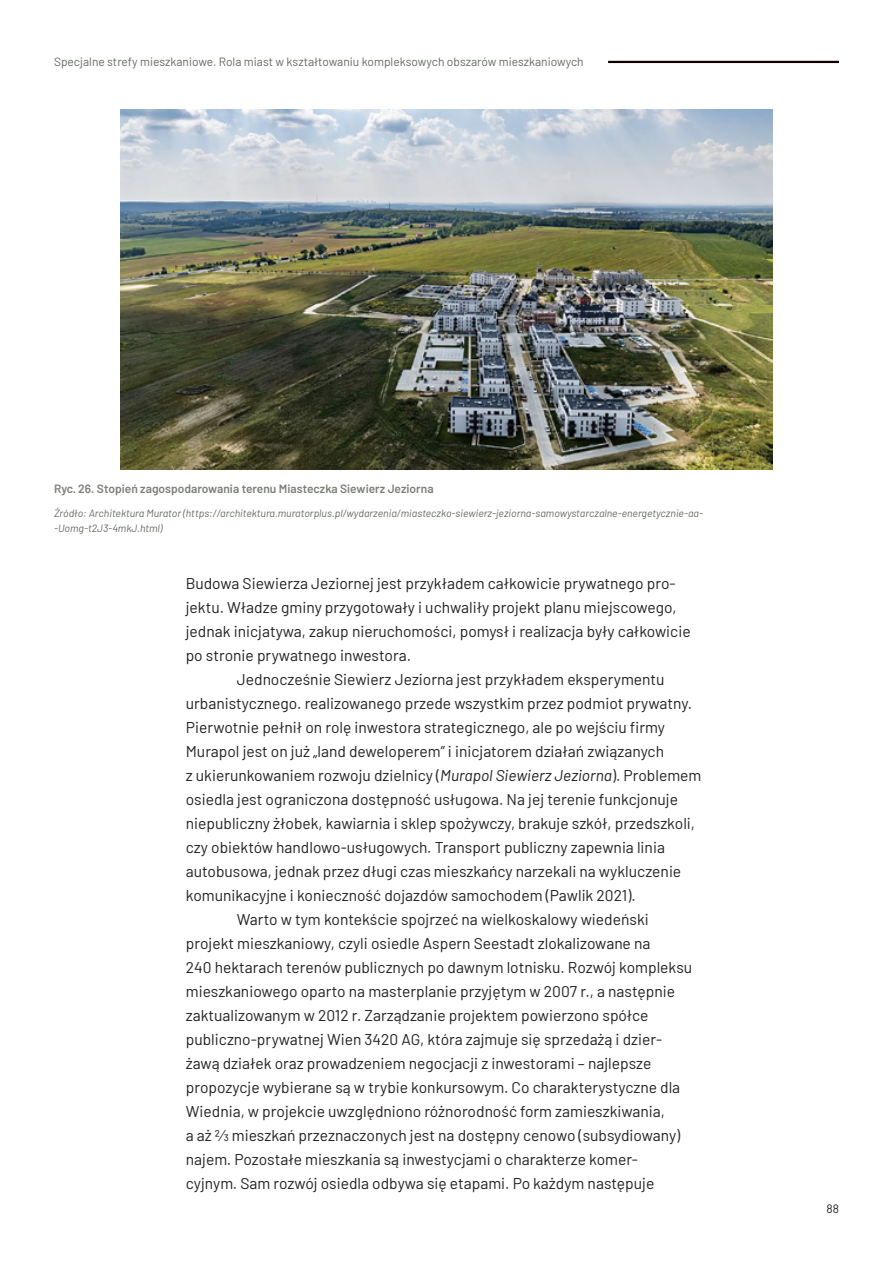
<style>
.page{position:relative;width:893px;height:1263px;background:#fff}
.page>*{position:absolute;margin:0;border:0;box-sizing:border-box;transform-origin:0 0}
.t1{font:15.6px "Barlow";color:#231f20}
.t2{font:12px "Barlow";color:#646a62}
.t3{font:600 12px "Barlow";color:#7b7f78}
.t4{font:12px "Barlow";color:#231f20}
.t5{font:italic 10.5px/15px "Barlow";color:#646a62}
.s1{font-style:italic}
</style>
<div class="page">
<hr style="left:608px;top:61px;width:231px;height:2px;background:#110002">
<img style="left:121px;top:109px;width:651px;height:360px">
<p class="t2" style="left:54px;top:53px;width:531px">Specjalne strefy mieszkaniowe. Rola miast w kształtowaniu kompleksowych obszarów mieszkaniowych</p>
<p class="t3" style="left:54px;top:480px;width:381px">Ryc. 26. Stopień zagospodarowania terenu Miasteczka Siewierz Jeziorna</p>
<p class="t5" style="left:54px;top:505px;width:651px">Źródło: Architektura Murator (https://architektura.muratorplus.pl/wydarzenia/miasteczko-siewierz-jeziorna-samowystarczalne-energetycznie-aa‑ -Uomg-t2J3-4mkJ.html)</p>
<p class="t1" style="left:186px;top:572px;width:491px">Budowa Siewierza Jeziornej jest przykładem całkowicie prywatnego pro-</p>
<p class="t1" style="left:186px;top:596px;width:492px">jektu. Władze gminy przygotowały i uchwaliły projekt planu miejscowego,</p>
<p class="t1" style="left:186px;top:620px;width:506px">jednak inicjatywa, zakup nieruchomości, pomysł i realizacja były całkowicie</p>
<p class="t1" style="left:186px;top:644px;width:227px">po stronie prywatnego inwestora.</p>
<p class="t1" style="left:237px;top:668px;width:429px">Jednocześnie Siewierz Jeziorna jest przykładem eksperymentu</p>
<p class="t1" style="left:186px;top:692px;width:508px">urbanistycznego. realizowanego przede wszystkim przez podmiot prywatny.</p>
<p class="t1" style="left:186px;top:716px;width:481px">Pierwotnie pełnił on rolę inwestora strategicznego, ale po wejściu firmy</p>
<p class="t1" style="left:186px;top:740px;width:480px">Murapol jest on już „land deweloperem” i inicjatorem działań związanych</p>
<p class="t1" style="left:186px;top:764px;width:517px">z ukierunkowaniem rozwoju dzielnicy (<span class="s1">Murapol Siewierz Jeziorna</span>). Problemem</p>
<p class="t1" style="left:186px;top:788px;width:494px">osiedla jest ograniczona dostępność usługowa. Na jej terenie funkcjonuje</p>
<p class="t1" style="left:186px;top:812px;width:511px">niepubliczny żłobek, kawiarnia i sklep spożywczy, brakuje szkół, przedszkoli,</p>
<p class="t1" style="left:186px;top:836px;width:481px">czy obiektów handlowo-usługowych. Transport publiczny zapewnia linia</p>
<p class="t1" style="left:186px;top:860px;width:497px">autobusowa, jednak przez długi czas mieszkańcy narzekali na wykluczenie</p>
<p class="t1" style="left:186px;top:884px;width:451px">komunikacyjne i konieczność dojazdów samochodem (Pawlik 2021).</p>
<p class="t1" style="left:237px;top:908px;width:413px">Warto w tym kontekście spojrzeć na wielkoskalowy wiedeński</p>
<p class="t1" style="left:186px;top:932px;width:466px">projekt mieszkaniowy, czyli osiedle Aspern Seestadt zlokalizowane na</p>
<p class="t1" style="left:186px;top:956px;width:508px">240 hektarach terenów publicznych po dawnym lotnisku. Rozwój kompleksu</p>
<p class="t1" style="left:186px;top:980px;width:491px">mieszkaniowego oparto na masterplanie przyjętym w 2007 r., a następnie</p>
<p class="t1" style="left:186px;top:1004px;width:464px">zaktualizowanym w 2012 r. Zarządzanie projektem powierzono spółce</p>
<p class="t1" style="left:186px;top:1028px;width:478px">publiczno-‑prywatnej Wien 3420 AG, która zajmuje się sprzedażą i dzier-</p>
<p class="t1" style="left:186px;top:1052px;width:467px">żawą działek oraz prowadzeniem negocjacji z inwestorami – najlepsze</p>
<p class="t1" style="left:186px;top:1076px;width:496px">propozycje wybierane są w trybie konkursowym. Co charakterystyczne dla</p>
<p class="t1" style="left:186px;top:1100px;width:481px">Wiednia, w projekcie uwzględniono różnorodność form zamieszkiwania,</p>
<p class="t1" style="left:186px;top:1124px;width:496px">a aż 2/3 mieszkań przeznaczonych jest na dostępny cenowo (subsydiowany)</p>
<p class="t1" style="left:186px;top:1148px;width:454px">najem. Pozostałe mieszkania są inwestycjami o charakterze komer-</p>
<p class="t1" style="left:186px;top:1172px;width:470px">cyjnym. Sam rozwój osiedla odbywa się etapami. Po każdym następuje</p>
<p class="t4" style="left:826px;top:1200px;width:14px">88</p>
</div>
